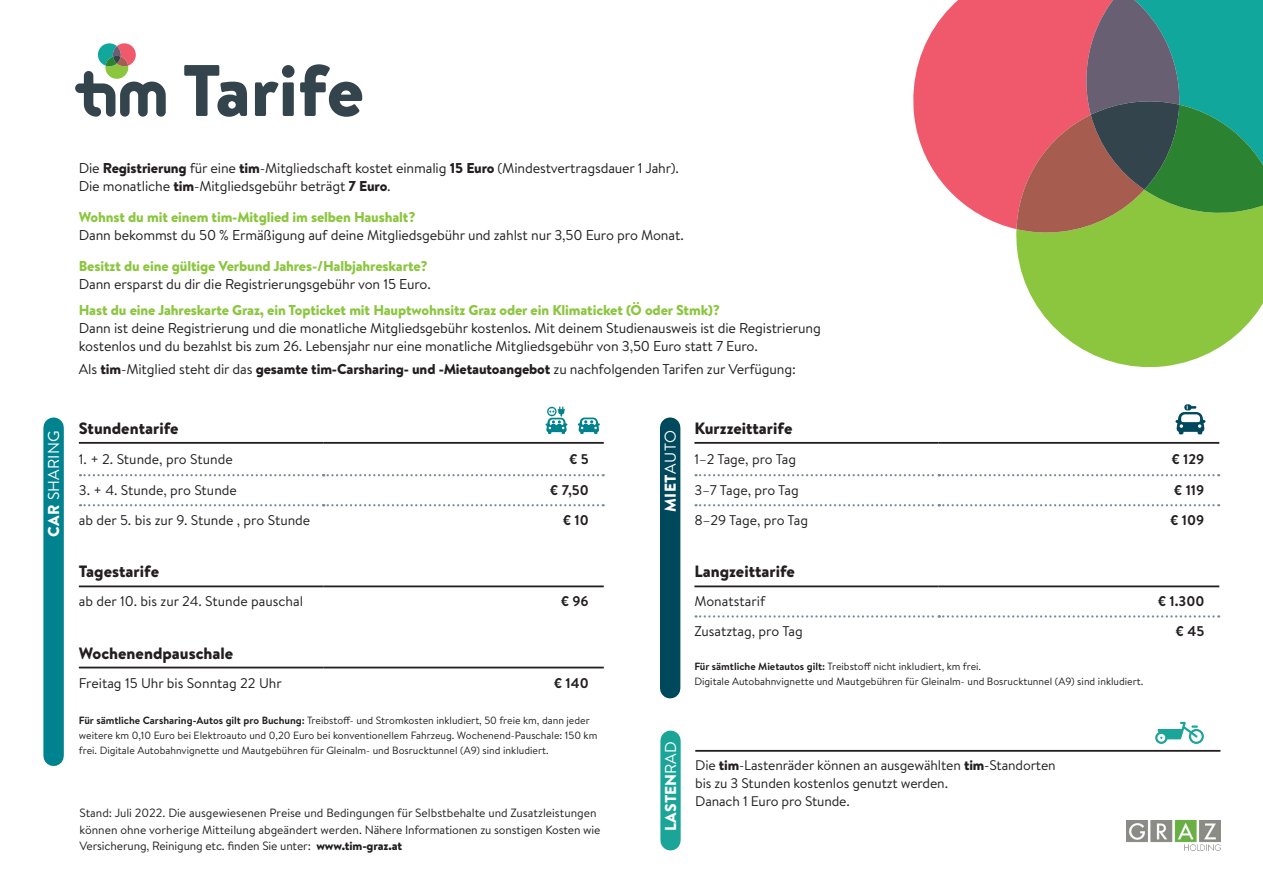
<style>
.page{position:relative;width:1263px;height:893px;background:#fff}
.page>*{position:absolute;margin:0;border:0;box-sizing:border-box;transform-origin:0 0}
.t1{font:900 72.75px "Brandon Text";color:#33444d}
.t2{font:900 16.35px "Brandon Text";color:#231f20}
.t3{font:900 15.75px "Brandon Text";color:#fff}
.t4{font:15.75px "Brandon Text";letter-spacing:.015em;color:#fff}
.t5{font:14.25px/18px "Brandon Text";letter-spacing:-.01em;color:#231f20}
.t6{font:900 14.25px "Brandon Text";letter-spacing:-.01em;color:#8bc63e}
.t7{font:14.1px "Brandon Text";color:#231f20}
.t8{font:700 14.1px "Brandon Text";color:#231f20}
.t9{font:13.95px/18px "Brandon Text";letter-spacing:-.01em;color:#231f20}
.t10{font:12px/16.5px "Brandon Text";color:#231f20}
.t11{font:10.5px/14.9px "Brandon Text";color:#231f20}
.s1{font-weight:900}
.s2{font-weight:700}
.s3{font-weight:400}
</style>
<div class="page">
<svg style="left:913px;top:0;width:103px;height:229px;fill:#f0596c"></svg>
<svg style="left:1016px;top:233px;width:247px;height:135px;fill:#8bc63e"></svg>
<svg style="left:1016px;top:0;width:247px;height:233px;background:#707764"></svg>
<svg style="left:1175px;top:404px;width:30px;height:30px"></svg>
<div style="left:660px;top:428px;width:20px;height:260px;background:#00485b"></div>
<hr style="left:79px;top:442px;width:244px;height:2px;background:#231f20">
<hr style="left:323px;top:442px;width:281px;height:2px;background:#231f20">
<hr style="left:79px;top:585px;width:244px;height:2px;background:#231f20">
<hr style="left:323px;top:585px;width:281px;height:2px;background:#231f20">
<hr style="left:79px;top:667px;width:244px;height:1px;background:#231f20">
<hr style="left:323px;top:667px;width:281px;height:1px;background:#231f20">
<svg style="left:80px;top:474px;width:524px;height:2px"></svg>
<svg style="left:80px;top:504px;width:524px;height:2px"></svg>
<hr style="left:694px;top:442px;width:245px;height:2px;background:#231f20">
<hr style="left:939px;top:442px;width:280px;height:2px;background:#231f20">
<hr style="left:694px;top:585px;width:245px;height:2px;background:#231f20">
<hr style="left:939px;top:585px;width:280px;height:2px;background:#231f20">
<svg style="left:695px;top:474px;width:524px;height:2px"></svg>
<svg style="left:695px;top:504px;width:524px;height:2px"></svg>
<svg style="left:695px;top:615px;width:524px;height:3px"></svg>
<div style="left:43px;top:428px;width:21px;height:328px;background:#00828f"></div>
<svg style="left:75px;top:43px;width:91px;height:74px"></svg>
<svg style="left:546px;top:406px;width:21px;height:28px"></svg>
<svg style="left:578px;top:418px;width:22px;height:16px"></svg>
<img style="left:1127px;top:821px;width:93px;height:30px">
<svg style="left:1155px;top:722px;width:49px;height:22px"></svg>
<div style="left:660px;top:741px;width:21px;height:99px;background:#1ba598"></div>
<hr style="left:695px;top:750px;width:400px;height:2px;background:#231f20">
<hr style="left:1095px;top:750px;width:125px;height:2px;background:#231f20">
<p class="t4" style="left:43px;top:537px;width:108px;rotate:-90deg"><span class="s1">CAR</span> SHARING</p>
<h1 class="t1" style="left:182px;top:39px;width:183px">Tarife</h1>
<p class="t5" style="left:79px;top:159px;width:602px">Die <span class="s1">Registrierung</span> für eine <span class="s1">tim</span>-Mitgliedschaft kostet einmalig <span class="s1">15 Euro</span> (Mindestvertragsdauer 1 Jahr).<br>Die monatliche <span class="s1">tim</span>-Mitgliedsgebühr beträgt <span class="s1">7 Euro</span>.</p>
<p class="t6" style="left:79px;top:207px;width:338px">Wohnst du mit einem tim-Mitglied im selben Haushalt?</p>
<p class="t5" style="left:79px;top:226px;width:606px">Dann bekommst du 50 % Ermäßigung auf deine Mitgliedsgebühr und zahlst nur 3,50 Euro pro Monat.</p>
<p class="t6" style="left:79px;top:256px;width:350px">Besitzt du eine gültige Verbund Jahres-/Halbjahreskarte?</p>
<p class="t5" style="left:79px;top:274px;width:353px">Dann ersparst du dir die Registrierungsgebühr von 15 Euro.</p>
<p class="t6" style="left:79px;top:300px;width:643px">Hast du eine Jahreskarte Graz, ein Topticket mit Hauptwohnsitz Graz oder ein Klimaticket (Ö oder Stmk)?</p>
<p class="t5" style="left:79px;top:319px;width:743px">Dann ist deine Registrierung und die monatliche Mitgliedsgebühr kostenlos. Mit deinem Studienausweis ist die Registrierung kostenlos und du bezahlst bis zum 26. Lebensjahr nur eine monatliche Mitgliedsgebühr von 3,50 Euro statt 7 Euro.</p>
<p class="t5" style="left:79px;top:359px;width:718px">Als <span class="s1">tim</span>-Mitglied steht dir das <span class="s1">gesamte tim-Carsharing- und -Mietautoangebot</span> zu nachfolgenden Tarifen zur Verfügung:</p>
<p class="t2" style="left:79px;top:417px;width:101px">Stundentarife</p>
<p class="t7" style="left:79px;top:449px;width:155px">1. + 2. Stunde, pro Stunde</p>
<p class="t8" style="left:569px;top:449px;width:21px">€ 5</p>
<p class="t7" style="left:79px;top:481px;width:160px">3. + 4. Stunde, pro Stunde</p>
<p class="t8" style="left:550px;top:480px;width:40px">€ 7,50</p>
<p class="t7" style="left:79px;top:511px;width:233px">ab der 5. bis zur 9. Stunde , pro Stunde</p>
<p class="t8" style="left:563px;top:510px;width:28px">€ 10</p>
<p class="t2" style="left:79px;top:560px;width:82px">Tagestarife</p>
<p class="t7" style="left:79px;top:592px;width:226px">ab der 10. bis zur 24. Stunde pauschal</p>
<p class="t8" style="left:561px;top:592px;width:30px">€ 96</p>
<p class="t2" style="left:79px;top:641px;width:156px">Wochenendpauschale</p>
<p class="t7" style="left:79px;top:673px;width:204px">Freitag 15 Uhr bis Sonntag 22 Uhr</p>
<p class="t8" style="left:554px;top:673px;width:36px">€ 140</p>
<p class="t11" style="left:79px;top:712px;width:520px"><span class="s2">Für sämtliche Carsharing-Autos gilt pro Buchung:</span> Treibstoff- und Stromkosten inkludiert, 50 freie km, dann jeder weitere km 0,10 Euro bei Elektroauto und 0,20 Euro bei konventionellem Fahrzeug. Wochenend-Pauschale: 150 km frei. Digitale Autobahnvignette und Mautgebühren für Gleinalm- und Bosrucktunnel (A9) sind inkludiert.</p>
<p class="t10" style="left:80px;top:805px;width:522px">Stand: Juli 2022. Die ausgewiesenen Preise und Bedingungen für Selbstbehalte und Zusatzleistungen können ohne vorherige Mitteilung abgeändert werden. Nähere Informationen zu sonstigen Kosten wie<br>Versicherung, Reinigung etc. finden Sie unter: <span class="s1">www.tim-graz.at</span></p>
<p class="t3" style="left:659px;top:512px;width:84px;rotate:-90deg">MIET<span class="s3">AUTO</span></p>
<p class="t2" style="left:694px;top:417px;width:100px">Kurzzeittarife</p>
<p class="t7" style="left:694px;top:449px;width:103px">1–2 Tage, pro Tag</p>
<p class="t8" style="left:1171px;top:449px;width:34px">€ 129</p>
<p class="t7" style="left:694px;top:481px;width:106px">3–7 Tage, pro Tag</p>
<p class="t8" style="left:1174px;top:480px;width:32px">€ 119</p>
<p class="t7" style="left:694px;top:511px;width:115px">8–29 Tage, pro Tag</p>
<p class="t8" style="left:1170px;top:510px;width:36px">€ 109</p>
<p class="t2" style="left:694px;top:560px;width:102px">Langzeittarife</p>
<p class="t7" style="left:694px;top:592px;width:72px">Monatstarif</p>
<p class="t8" style="left:1158px;top:592px;width:48px">€ 1.300</p>
<p class="t7" style="left:694px;top:622px;width:110px">Zusatztag, pro Tag</p>
<p class="t8" style="left:1176px;top:621px;width:30px">€ 45</p>
<p class="t11" style="left:694px;top:659px;width:450px"><span class="s2">Für sämtliche Mietautos gilt:</span> Treibstoff nicht inkludiert, km frei.<br>Digitale Autobahnvignette und Mautgebühren für Gleinalm- und Bosrucktunnel (A9) sind inkludiert.</p>
<p class="t3" style="left:659px;top:831px;width:91px;rotate:-90deg">LASTEN<span class="s3">RAD</span></p>
<p class="t9" style="left:695px;top:755px;width:362px">Die <span class="s1">tim</span>-Lastenräder können an ausgewählten <span class="s1">tim</span>-Standorten bis zu 3 Stunden kostenlos genutzt werden.<br>Danach 1 Euro pro Stunde.</p>
</div>
